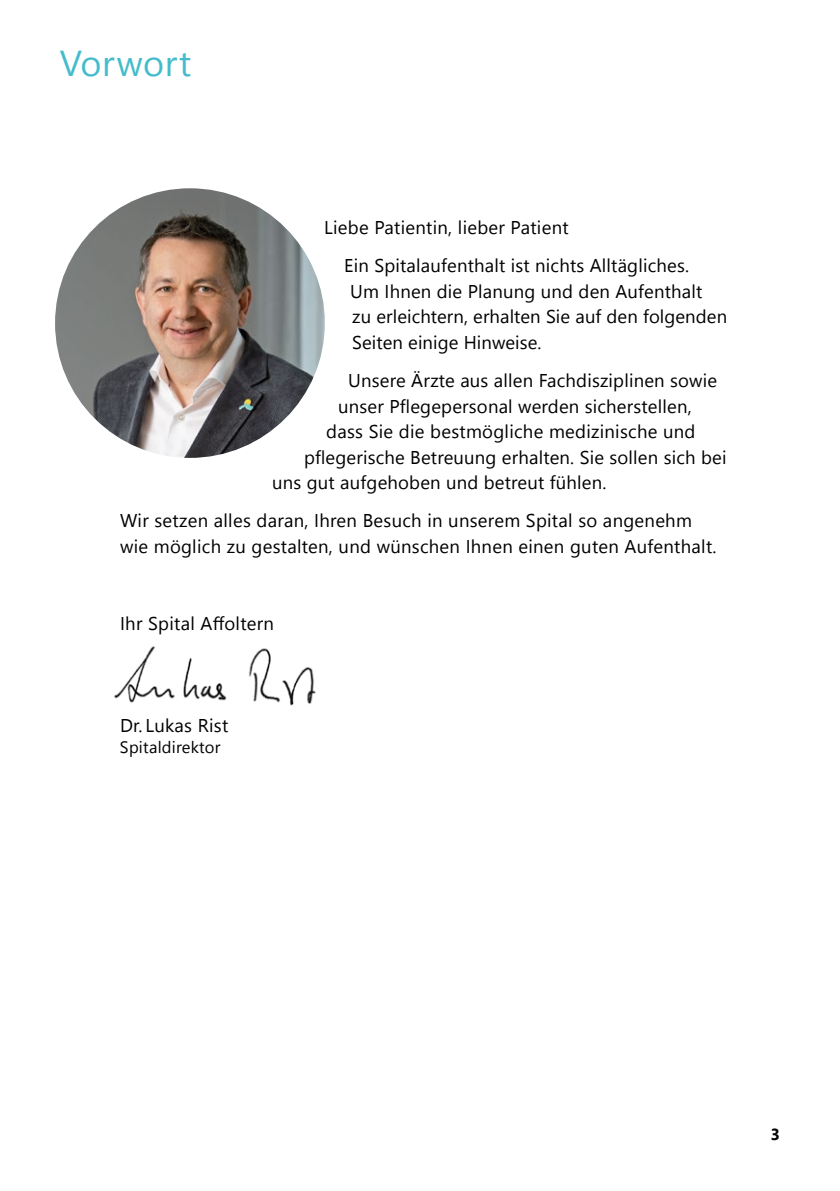
<style>
.page{position:relative;width:840px;height:1191px;background:#fff}
.page>*{position:absolute;margin:0;border:0;box-sizing:border-box;transform-origin:0 0}
.t1{font:36px "Segoe UI";letter-spacing:.015em;color:#44bccb}
.t2{font:18.4px/25.6px "Segoe UI";letter-spacing:.01em;color:#000}
.t3{font:16.4px "Segoe UI";letter-spacing:.015em;color:#000}
.t4{font:700 16px "Segoe UI";color:#000}
</style>
<div class="page">
<img style="left:114px;top:646px;width:202px;height:60px">
<img style="left:55px;top:188px;width:269px;height:270px;border-radius:135px">
<h1 class="t1" style="left:60px;top:36px;width:133px">Vorwort</h1>
<p class="t2" style="left:344px;top:208px;width:346px;line-height:38.2px;text-indent:-20px">Liebe Patientin, lieber Patient<br>Ein Spitalaufenthalt ist nichts Alltägliches.</p>
<p class="t2" style="left:350px;top:278px;width:378px">Um Ihnen die Planung und den Aufenthalt<br>zu erleichtern, erhalten Sie auf den folgenden<br>Seiten einige Hinweise.</p>
<p class="t2" style="left:348px;top:367px;width:370px">Unsere Ärzte aus allen Fachdisziplinen sowie</p>
<p class="t2" style="left:338px;top:392px;width:355px">unser Pflegepersonal werden sicherstellen,</p>
<p class="t2" style="left:326px;top:418px;width:370px">dass Sie die bestmögliche medizinische und</p>
<p class="t2" style="left:304px;top:443px;width:423px">pflegerische Betreuung erhalten. Sie sollen sich bei</p>
<p class="t2" style="left:272px;top:469px;width:335px">uns gut aufgehoben und betreut fühlen.</p>
<p class="t2" style="left:120px;top:507px;width:597px">Wir setzen alles daran, Ihren Besuch in unserem Spital so angenehm wie möglich zu gestalten, und wünschen Ihnen einen guten Aufenthalt.</p>
<p class="t2" style="left:120px;top:609px;width:155px">Ihr Spital Affoltern</p>
<p class="t2" style="left:120px;top:711px;width:110px">Dr. Lukas Rist</p>
<p class="t3" style="left:120px;top:734px;width:102px">Spitaldirektor</p>
<p class="t4" style="left:770px;top:1122px;width:11px">3</p>
</div>
